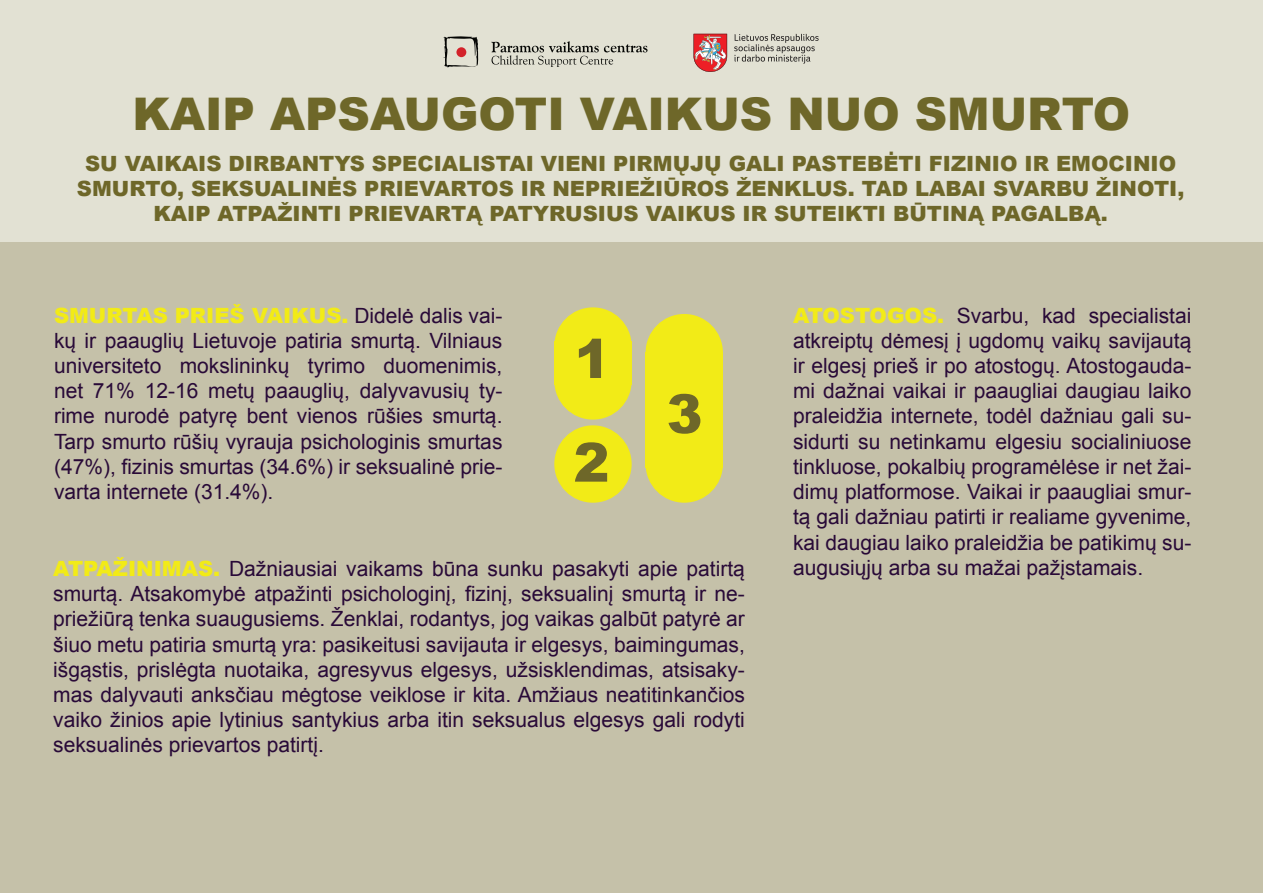
<style>
.page{position:relative;width:1263px;height:893px;background:#fff}
.page>*{position:absolute;margin:0;border:0;box-sizing:border-box;transform-origin:0 0}
.t1{font:900 54px "Arial";color:#6e6729}
.t2{font:900 45px "Arial";color:#6e6729}
.t3{font:21px/25.2px "Arial";color:#290a38;text-align:justify}
.t4{font:900 21px/25.2px "Arial";color:#6e6729;text-align:center}
.s1{font-weight:900;color:#f2eb17}
</style>
<div class="page">
<div style="left:0;top:242px;width:1263px;height:651px;background:#c5c1a9"></div>
<div style="left:554px;top:425px;width:78px;height:78px;background:#f2eb17;border-radius:50%"></div>
<div style="left:554px;top:307px;width:78px;height:78px;background:#f2eb17;border-radius:50%"></div>
<div style="left:554px;top:342px;width:78px;height:78px;background:#f2eb17;border-radius:50%"></div>
<div style="left:554px;top:341px;width:78px;height:44px;background:#f2eb17"></div>
<div style="left:645px;top:314px;width:78px;height:77px;background:#f2eb17;border-radius:50%"></div>
<div style="left:645px;top:425px;width:78px;height:78px;background:#f2eb17;border-radius:50%"></div>
<div style="left:645px;top:352px;width:78px;height:116px;background:#f2eb17"></div>
<div style="left:0;top:0;width:1263px;height:242px;background:#e2e1d3"></div>
<svg style="left:491px;top:41px;width:156px;height:26px"></svg>
<svg style="left:443px;top:36px;width:35px;height:32px"></svg>
<div style="left:456px;top:47px;width:10px;height:10px;background:#d3222a;border-radius:50%"></div>
<svg style="left:734px;top:34px;width:85px;height:30px"></svg>
<svg style="left:693px;top:34px;width:34px;height:38px"></svg>
<h2 class="t2" style="left:133px;top:81px;width:999px">KAIP APSAUGOTI VAIKUS NUO SMURTO</h2>
<p class="t4" style="left:77px;top:150px;width:1109px">SU VAIKAIS DIRBANTYS SPECIALISTAI VIENI PIRMŲJŲ GALI PASTEBĖTI FIZINIO IR EMOCINIO<br>SMURTO, SEKSUALINĖS PRIEVARTOS IR NEPRIEŽIŪROS ŽENKLUS. TAD LABAI SVARBU ŽINOTI,<br>KAIP ATPAŽINTI PRIEVARTĄ PATYRUSIUS VAIKUS IR SUTEIKTI BŪTINĄ PAGALBĄ.</p>
<p class="t3" style="left:54px;top:303px;width:450px"><span class="s1">SMURTAS PRIEŠ VAIKUS.</span> Didelė dalis vai&shy;kų ir paauglių Lietuvoje patiria smurtą. Vilniaus universiteto mokslininkų tyrimo duomenimis, net 71% 12-16 metų paauglių, dalyvavusių ty&shy;rime nurodė patyrę bent vienos rūšies smurtą.<br>Tarp smurto rūšių vyrauja psichologinis smurtas (47%), fizinis smurtas (34.6%) ir seksualinė prie&shy;varta internete (31.4%).</p>
<h1 class="t1" style="left:574px;top:319px;width:38px">1</h1>
<h1 class="t1" style="left:573px;top:423px;width:38px">2</h1>
<h1 class="t1" style="left:667px;top:375px;width:38px">3</h1>
<p class="t3" style="left:53px;top:556px;width:693px"><span class="s1">ATPAŽINIMAS.</span> Dažniausiai vaikams būna sunku pasakyti apie patirtą smurtą. Atsakomybė atpažinti psichologinį, fizinį, seksualinį smurtą ir ne&shy;priežiūrą tenka suaugusiems. Ženklai, rodantys, jog vaikas galbūt patyrė ar šiuo metu patiria smurtą yra: pasikeitusi savijauta ir elgesys, baimingumas, išgąstis, prislėgta nuotaika, agresyvus elgesys, užsisklendimas, atsisaky&shy;mas dalyvauti anksčiau mėgtose veiklose ir kita. Amžiaus neatitinkančios vaiko žinios apie lytinius santykius arba itin seksualus elgesys gali rodyti seksualinės prievartos patirtį.</p>
<p class="t3" style="left:793px;top:303px;width:400px"><span class="s1">ATOSTOGOS.</span> Svarbu, kad specialistai atkreiptų dėmesį į ugdomų vaikų savijautą ir elgesį prieš ir po atostogų. Atostogauda&shy;mi dažnai vaikai ir paaugliai daugiau laiko praleidžia internete, todėl dažniau gali su&shy;sidurti su netinkamu elgesiu socialiniuose tinkluose, pokalbių programėlėse ir net žai&shy;dimų platformose. Vaikai ir paaugliai smur&shy;tą gali dažniau patirti ir realiame gyvenime, kai daugiau laiko praleidžia be patikimų su&shy;augusiųjų arba su mažai pažįstamais.</p>
</div>
